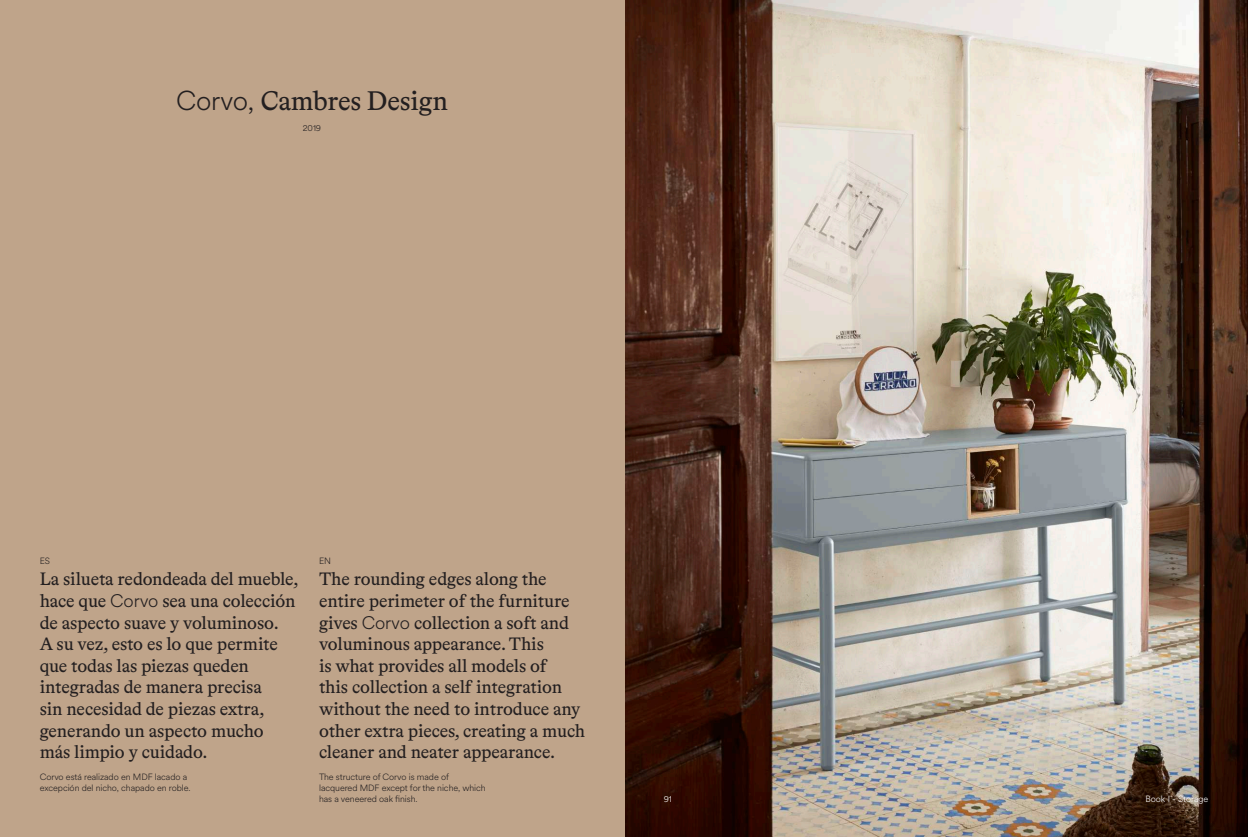
<style>
.page{position:relative;width:1248px;height:837px;background:#fff}
.page>*{position:absolute;margin:0;border:0;box-sizing:border-box;transform-origin:0 0}
.t1{font:27px "Bradford LL";letter-spacing:-.005em;color:#231f20}
.t2{font:18px/21.6px "Bradford LL";letter-spacing:-.005em;color:#231f20}
.t3{font:300 9px/10.8px "Circular XX";letter-spacing:-.005em;color:#231f20}
.t4{font:300 9px "Circular XX";letter-spacing:-.005em;color:#fff}
.s1{font-family:"Circular XX";font-weight:300}
</style>
<div class="page">
<img style="left:624px;top:0;width:623px;height:836px">
<div style="left:0;top:0;width:624px;height:836px;background:#bfa48a"></div>
<h1 class="t1" style="left:176px;top:83px;width:273px"><span class="s1">Corvo,</span> Cambres Design</h1>
<p class="t3" style="left:303px;top:122px;width:20px">2019</p>
<p class="t3" style="left:40px;top:554px;width:12px">ES</p>
<p class="t3" style="left:319px;top:554px;width:14px">EN</p>
<p class="t2" style="left:40px;top:567px;width:260px">La silueta redondeada del mueble, hace que <span class="s1">Corvo</span> sea una colección de aspecto suave y voluminoso.<br>A su vez, esto es lo que permite que todas las piezas queden integradas de manera precisa<br>sin necesidad de piezas extra, generando un aspecto mucho más limpio y cuidado.</p>
<p class="t2" style="left:319px;top:567px;width:267px">The rounding edges along the entire perimeter of the furniture gives <span class="s1">Corvo</span> collection a soft and voluminous appearance. This<br>is what provides all models of<br>this collection a self integration without the need to introduce any other extra pieces, creating a much cleaner and neater appearance.</p>
<p class="t3" style="left:40px;top:770px;width:152px">Corvo está realizado en MDF lacado a excepción del nicho, chapado en roble.</p>
<p class="t3" style="left:319px;top:770px;width:168px">The structure of Corvo is made of lacquered MDF except for the niche, which has a veneered oak finish.</p>
<p class="t4" style="left:663px;top:792px;width:10px">91</p>
<p class="t4" style="left:1145px;top:792px;width:64px">Book I - Storage</p>
</div>
